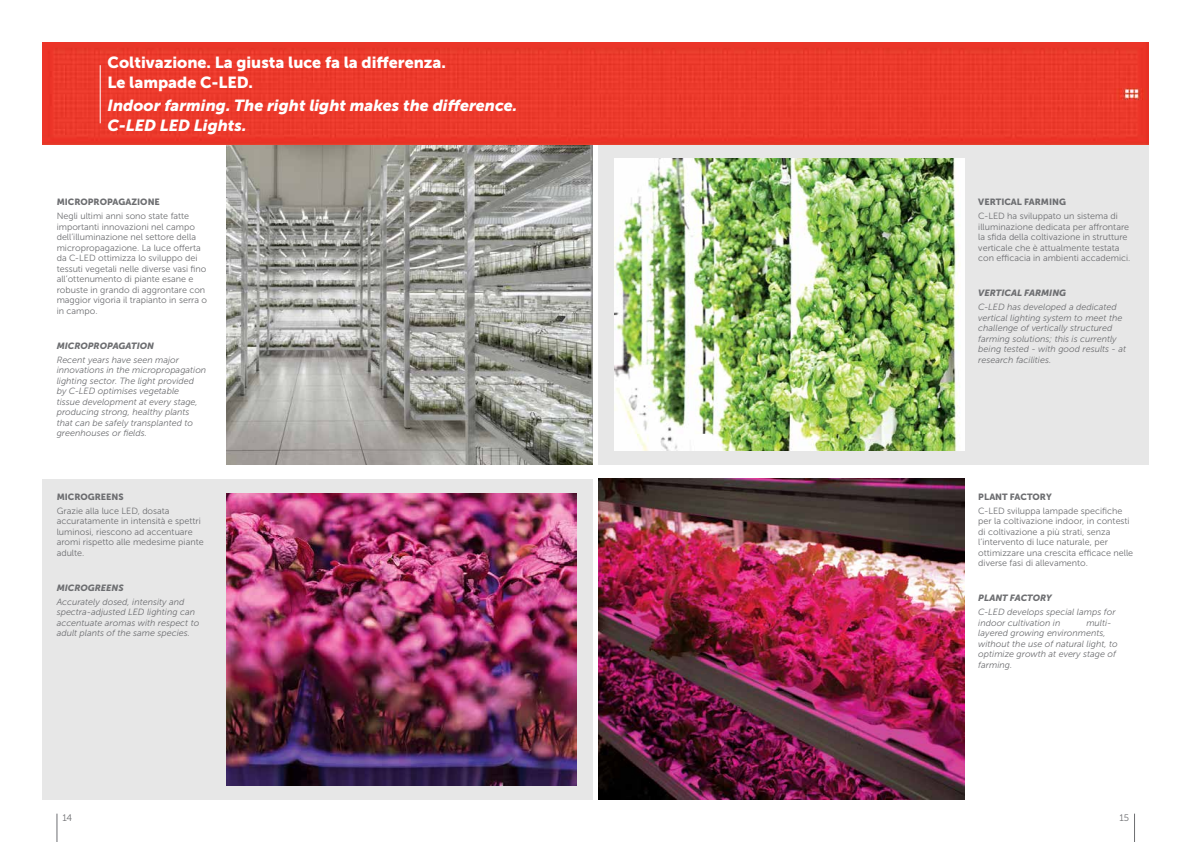
<style>
.page{position:relative;width:1191px;height:842px;background:#fff}
.page>*{position:absolute;margin:0;border:0;box-sizing:border-box;transform-origin:0 0}
.t1{font:italic 16px/20px "Museo Sans 900";color:#fff}
.t2{font:16px/20px "Museo Sans 900";color:#fff}
.t3{font:9.5px "Museo Sans 300";color:#6d6e71}
.t4{font:9px/10.5px "Museo Sans 300";color:#6d6e71}
.t5{font:italic 9px/10.5px "Museo Sans 300";color:#6d6e71}
.t6{font:9px "Museo Sans 900";color:#6d6e71}
.t7{font:italic 9px "Museo Sans 900";color:#6d6e71}
</style>
<div class="page">
<svg style="left:57px;top:814px;width:1px;height:28px"></svg>
<svg style="left:1134px;top:814px;width:1px;height:28px"></svg>
<img style="left:227px;top:144px;width:365px;height:321px">
<div style="left:598px;top:144px;width:550px;height:321px;background:#e7e7e7"></div>
<img style="left:614px;top:158px;width:350px;height:293px">
<div style="left:43px;top:43px;width:1105px;height:101px;background:#eb392b"></div>
<hr style="left:100px;top:65px;width:1px;height:58px;background:#fff">
<div style="left:43px;top:479px;width:549px;height:320px;background:#e7e7e7"></div>
<img style="left:227px;top:493px;width:349px;height:292px">
<img style="left:598px;top:479px;width:366px;height:320px">
<h1 class="t2" style="left:108px;top:52px;width:340px">Coltivazione. La giusta luce fa la differenza.<br>Le lampade C-LED.</h1>
<h1 class="t1" style="left:108px;top:95px;width:411px">Indoor farming. The right light makes the difference.<br>C-LED LED Lights.</h1>
<p class="t6" style="left:57px;top:197px;width:105px">MICROPROPAGAZIONE</p>
<p class="t4" style="left:57px;top:211px;width:152px">Negli ultimi anni sono state fatte importanti innovazioni nel campo dell’illuminazione nel settore della micropropagazione. La luce offerta da C-LED ottimizza lo sviluppo dei tessuti vegetali nelle diverse vasi fino all’ottenumento di piante esane e robuste in grando di aggrontare con maggior vigoria il trapianto in serra o in campo.</p>
<p class="t7" style="left:57px;top:341px;width:99px">MICROPROPAGATION</p>
<p class="t5" style="left:57px;top:354px;width:151px">Recent years have seen major innovations in the micropropagation lighting sector. The light provided<br>by C-LED optimises vegetable<br>tissue development at every stage, producing strong, healthy plants that can be safely transplanted to greenhouses or fields.</p>
<p class="t6" style="left:57px;top:491px;width:68px">MICROGREENS</p>
<p class="t4" style="left:57px;top:505px;width:148px">Grazie alla luce LED, dosata accuratamente in intensità e spettri luminosi, riescono ad accentuare aromi rispetto alle medesime piante adulte.</p>
<p class="t7" style="left:57px;top:583px;width:68px">MICROGREENS</p>
<p class="t5" style="left:57px;top:596px;width:144px">Accurately dosed, intensity and spectra-adjusted LED lighting can accentuate aromas with respect to adult plants of the same species.</p>
<p class="t6" style="left:978px;top:197px;width:89px">VERTICAL FARMING</p>
<p class="t4" style="left:978px;top:211px;width:153px">C-LED ha sviluppato un sistema di illuminazione dedicata per affrontare la sfida della coltivazione in strutture verticale che è attualmente testata con efficacia in ambienti accademici.</p>
<p class="t7" style="left:978px;top:288px;width:89px">VERTICAL FARMING</p>
<p class="t5" style="left:978px;top:302px;width:149px">C-LED has developed a dedicated vertical lighting system to meet the challenge of vertically structured farming solutions; this is currently being tested - with good results - at research facilities.</p>
<p class="t6" style="left:978px;top:492px;width:75px">PLANT FACTORY</p>
<p class="t4" style="left:978px;top:505px;width:156px">C-LED sviluppa lampade specifiche per la coltivazione indoor, in contesti di coltivazione a più strati, senza l’intervento di luce naturale, per ottimizzare una crescita efficace nelle diverse fasi di allevamento.</p>
<p class="t7" style="left:978px;top:593px;width:75px">PLANT FACTORY</p>
<p class="t5" style="left:978px;top:607px;width:139px">C-LED develops special lamps for indoor cultivation in</p>
<p class="t5" style="left:978px;top:617px;width:141px;text-indent:108px">multi&shy;layered growing environments, without the use of natural light, to optimize growth at every stage of farming.</p>
<p class="t3" style="left:62px;top:812px;width:11px">14</p>
<p class="t3" style="left:1119px;top:812px;width:11px">15</p>
</div>
